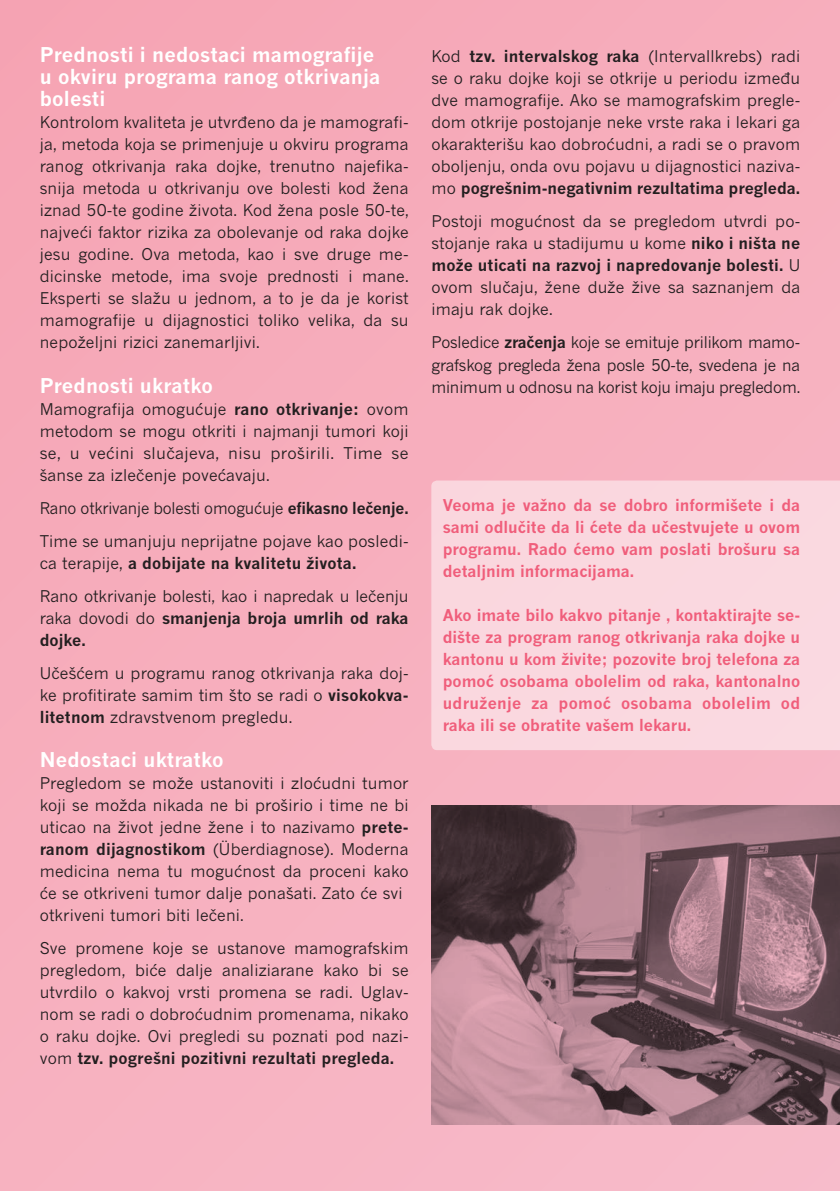
<style>
.page{position:relative;width:840px;height:1191px;background:#fff}
.page>*{position:absolute;margin:0;border:0;box-sizing:border-box;transform-origin:0 0}
.t1{font:700 20px/22px "News Gothic Tur";letter-spacing:.01em;color:#fff}
.t2{font:16px/22px "News Gothic CE";letter-spacing:.01em;color:#231f20;text-align:justify}
.t3{font:700 16px/22px "News Gothic CE";color:#f05e7b;text-align:justify}
.t4{font:700 16px/22px "News Gothic CE";color:#231f20}
.s1{font-weight:700}
.s2{font-weight:400}
</style>
<div class="page">
<div style="left:0;top:0;width:839px;height:1191px;background:#f7aebd"></div>
<img style="left:431px;top:805px;width:408px;height:319px">
<div style="left:431px;top:480px;width:408px;height:270px;background:#fad8df"></div>
<p class="t1" style="left:40px;top:43px;width:342px">Prednosti i nedostaci mamografije u okviru programa ranog otkrivanja bolesti</p>
<p class="t2" style="left:40px;top:111px;width:370px">Kontrolom kvaliteta je utvrđeno da je mamografi&shy;ja, metoda koja se primenjuje u okviru programa ranog otkrivanja raka dojke, trenutno najefika&shy;snija metoda u otkrivanju ove bolesti kod žena iznad 50-te godine života. Kod žena posle 50-te, najveći faktor rizika za obolevanje od raka dojke jesu godine. Ova metoda, kao i sve druge me&shy;dicinske metode, ima svoje prednosti i mane.<br>Eksperti se slažu u jednom, a to je da je korist mamografije u dijagnostici toliko velika, da su nepoželjni rizici zanemarljivi.</p>
<p class="t1" style="left:40px;top:373px;width:175px">Prednosti ukratko</p>
<p class="t2" style="left:40px;top:397px;width:370px">Mamografija omogućuje <span class="s1">rano otkrivanje:</span> ovom metodom se mogu otkriti i najmanji tumori koji se, u većini slučajeva, nisu proširili. Time se šanse za izlečenje povećavaju.</p>
<p class="t2" style="left:40px;top:491px;width:370px;line-height:33px">Rano otkrivanje bolesti omogućuje <span class="s1">efikasno lečenje.<br></span>Time se umanjuju neprijatne pojave kao posledi-</p>
<p class="t2" style="left:40px;top:546px;width:370px;line-height:33px">ca terapije, <span class="s1">a dobijate na kvalitetu života.<br></span>Rano otkrivanje bolesti, kao i napredak u lečenju</p>
<p class="t4" style="left:40px;top:606px;width:370px"><span class="s2">raka dovodi do</span> smanjenja broja umrlih od raka dojke.</p>
<p class="t2" style="left:40px;top:661px;width:370px">Učešćem u programu ranog otkrivanja raka doj&shy;ke profitirate samim tim što se radi o <span class="s1">visokokva&shy;litetnom</span> zdravstvenom pregledu.</p>
<p class="t1" style="left:40px;top:747px;width:185px">Nedostaci uktratko</p>
<p class="t2" style="left:40px;top:771px;width:370px;text-align:left">Pregledom se može ustanoviti i zloćudni tumor koji se možda nikada ne bi proširio i time ne bi uticao na život jedne žene i to nazivamo <span class="s1">prete&shy;ranom dijagnostikom</span> (Überdiagnose). Moderna medicina nema tu mogućnost da proceni kako će se otkriveni tumor dalje ponašati. Zato će svi otkriveni tumori biti lečeni.</p>
<p class="t2" style="left:40px;top:936px;width:370px">Sve promene koje se ustanove mamografskim pregledom, biće dalje analiziarane kako bi se utvrdilo o kakvoj vrsti promena se radi. Uglav&shy;nom se radi o dobroćudnim promenama, nikako o raku dojke. Ovi pregledi su poznati pod nazi&shy;vom <span class="s1">tzv. pogrešni pozitivni rezultati pregleda.</span></p>
<p class="t2" style="left:431px;top:45px;width:370px">Kod <span class="s1">tzv. intervalskog raka</span> (Intervallkrebs) radi se o raku dojke koji se otkrije u periodu između dve mamografije. Ako se mamografskim pregle&shy;dom otkrije postojanje neke vrste raka i lekari ga okarakterišu kao dobroćudni, a radi se o pravom oboljenju, onda ovu pojavu u dijagnostici naziva&shy;mo <span class="s1">pogrešnim-negativnim rezultatima pregleda.</span></p>
<p class="t2" style="left:431px;top:210px;width:370px">Postoji mogućnost da se pregledom utvrdi po&shy;stojanje raka u stadijumu u kome <span class="s1">niko i ništa ne može uticati na razvoj i napredovanje bolesti.</span> U ovom slučaju, žene duže žive sa saznanjem da imaju rak dojke.</p>
<p class="t2" style="left:431px;top:331px;width:370px">Posledice <span class="s1">zračenja</span> koje se emituje prilikom mamo&shy;grafskog pregleda žena posle 50-te, svedena je na minimum u odnosu na korist koju imaju pregledom.</p>
<p class="t3" style="left:442px;top:494px;width:359px">Veoma je važno da se dobro informišete i da sami odlučite da li ćete da učestvujete u ovom programu. Rado ćemo vam poslati brošuru sa detaljnim informacijama.</p>
<p class="t3" style="left:442px;top:604px;width:359px">Ako imate bilo kakvo pitanje , kontaktirajte se&shy;dište za program ranog otkrivanja raka dojke u kantonu u kom živite; pozovite broj telefona za pomoć osobama obolelim od raka, kantonalno udruženje za pomoć osobama obolelim od raka ili se obratite vašem lekaru.</p>
</div>
